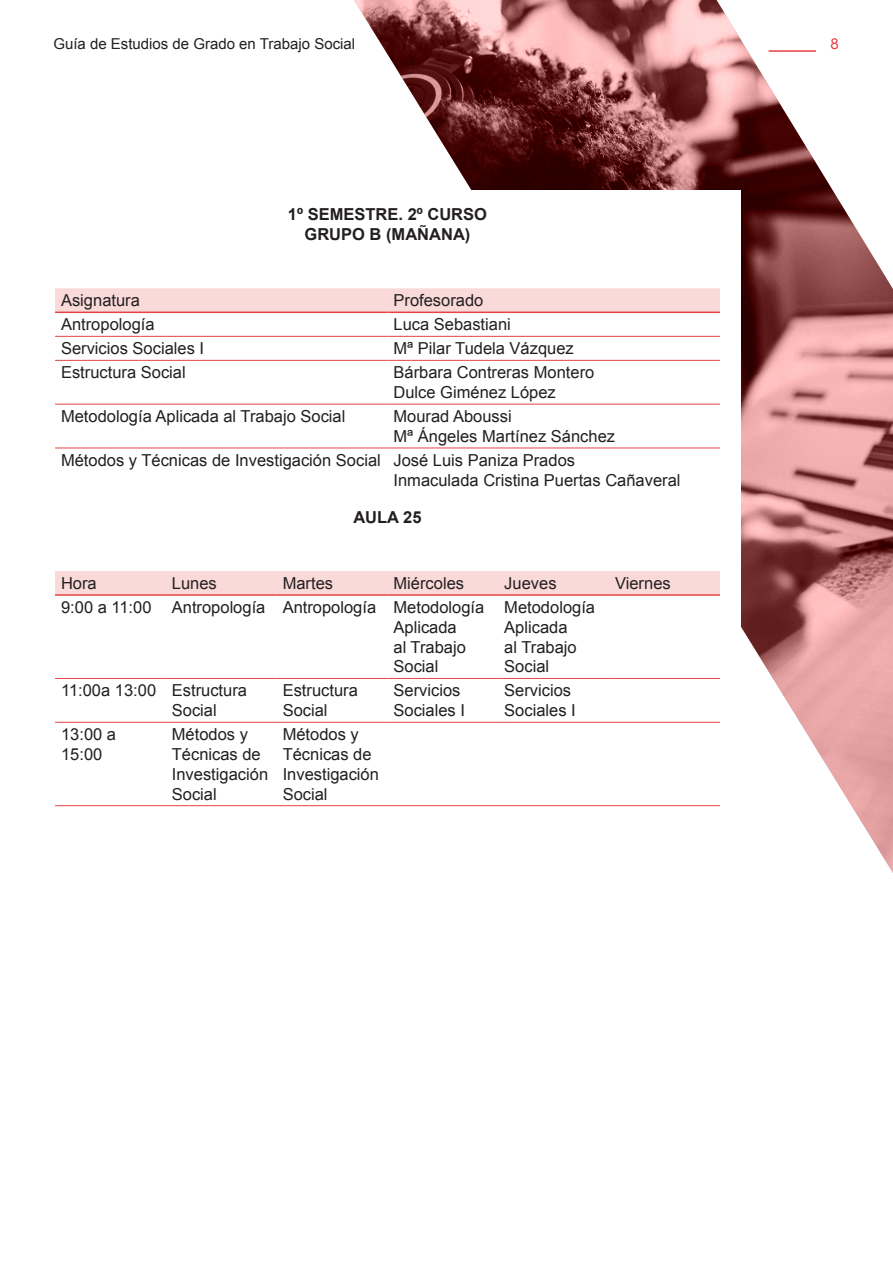
<style>
.page{position:relative;width:893px;height:1263px;background:#fff}
.page>*{position:absolute;margin:0;border:0;box-sizing:border-box;transform-origin:0 0}
.texto_1_-_sin_1_line{font:16.5px/19.8px "Arial";color:#231f20}
.negrita_centr{font:700 16.5px "Arial";color:#231f20}
.t1{font:15px "Arial";color:#231f20}
.t2{font:15px "Arial";color:#e84242}
</style>
<div class="page">
<svg style="left:354px;top:0;width:539px;height:873px"></svg>
<div style="left:55px;top:190px;width:686px;height:930px;background:#fff"></div>
<hr style="left:769px;top:50px;width:47px;height:2px;background:#e84242">
<svg style="left:55px;top:288px;width:665px;height:24px;background:#f9d6d6"></svg>
<svg style="left:55px;top:313px;width:665px;height:135px"></svg>
<hr style="left:55px;top:312px;width:332px;height:1px;background:#e84242">
<hr style="left:387px;top:312px;width:333px;height:1px;background:#e84242">
<hr style="left:55px;top:336px;width:332px;height:1px;background:#e84242">
<hr style="left:387px;top:336px;width:333px;height:1px;background:#e84242">
<hr style="left:55px;top:360px;width:332px;height:1px;background:#e84242">
<hr style="left:387px;top:360px;width:333px;height:1px;background:#e84242">
<hr style="left:55px;top:404px;width:332px;height:1px;background:#e84242">
<hr style="left:387px;top:404px;width:333px;height:1px;background:#e84242">
<hr style="left:55px;top:448px;width:332px;height:1px;background:#e84242">
<hr style="left:387px;top:448px;width:333px;height:1px;background:#e84242">
<div style="left:55px;top:571px;width:665px;height:23px;background:#fad9d9"></div>
<svg style="left:55px;top:721px;width:665px;height:86px"></svg>
<hr style="left:55px;top:594px;width:111px;height:2px;background:#e84242">
<hr style="left:166px;top:594px;width:111px;height:2px;background:#e84242">
<hr style="left:277px;top:594px;width:110px;height:2px;background:#e84242">
<hr style="left:387px;top:594px;width:111px;height:2px;background:#e84242">
<hr style="left:498px;top:594px;width:111px;height:2px;background:#e84242">
<hr style="left:609px;top:594px;width:111px;height:2px;background:#e84242">
<hr style="left:55px;top:678px;width:111px;height:1px;background:#e84242">
<hr style="left:166px;top:678px;width:111px;height:1px;background:#e84242">
<hr style="left:277px;top:678px;width:110px;height:1px;background:#e84242">
<hr style="left:387px;top:678px;width:111px;height:1px;background:#e84242">
<hr style="left:498px;top:678px;width:111px;height:1px;background:#e84242">
<hr style="left:609px;top:678px;width:111px;height:1px;background:#e84242">
<hr style="left:55px;top:722px;width:111px;height:1px;background:#e84242">
<hr style="left:166px;top:722px;width:111px;height:1px;background:#e84242">
<hr style="left:277px;top:722px;width:110px;height:1px;background:#e84242">
<hr style="left:387px;top:722px;width:111px;height:1px;background:#e84242">
<hr style="left:498px;top:722px;width:111px;height:1px;background:#e84242">
<hr style="left:609px;top:722px;width:111px;height:1px;background:#e84242">
<hr style="left:55px;top:805px;width:111px;height:1px;background:#e84242">
<hr style="left:166px;top:805px;width:111px;height:1px;background:#e84242">
<hr style="left:277px;top:805px;width:110px;height:1px;background:#e84242">
<hr style="left:387px;top:805px;width:111px;height:1px;background:#e84242">
<hr style="left:498px;top:805px;width:111px;height:1px;background:#e84242">
<hr style="left:609px;top:805px;width:111px;height:1px;background:#e84242">
<p class="t1" style="left:53px;top:34px;width:303px">Guía de Estudios de Grado en Trabajo Social</p>
<p class="t2" style="left:831px;top:34px;width:10px">8</p>
<p class="negrita_centr" style="left:288px;top:204px;width:201px">1º SEMESTRE. 2º CURSO</p>
<p class="negrita_centr" style="left:305px;top:223px;width:167px">GRUPO B (MAÑANA)</p>
<p class="texto_1_-_sin_1_line" style="left:61px;top:291px;width:80px">Asignatura</p>
<p class="texto_1_-_sin_1_line" style="left:393px;top:291px;width:91px">Profesorado</p>
<p class="texto_1_-_sin_1_line" style="left:61px;top:315px;width:95px">Antropología</p>
<p class="texto_1_-_sin_1_line" style="left:393px;top:315px;width:119px">Luca Sebastiani</p>
<p class="texto_1_-_sin_1_line" style="left:61px;top:339px;width:145px">Servicios Sociales I</p>
<p class="texto_1_-_sin_1_line" style="left:393px;top:339px;width:182px">Mª Pilar Tudela Vázquez</p>
<p class="texto_1_-_sin_1_line" style="left:61px;top:363px;width:126px">Estructura Social</p>
<p class="texto_1_-_sin_1_line" style="left:393px;top:363px;width:202px">Bárbara Contreras Montero</p>
<p class="texto_1_-_sin_1_line" style="left:393px;top:383px;width:164px">Dulce Giménez López</p>
<p class="texto_1_-_sin_1_line" style="left:61px;top:407px;width:286px">Metodología Aplicada al Trabajo Social</p>
<p class="texto_1_-_sin_1_line" style="left:393px;top:407px;width:120px">Mourad Aboussi</p>
<p class="texto_1_-_sin_1_line" style="left:393px;top:426px;width:223px">Mª Ángeles Martínez Sánchez</p>
<p class="texto_1_-_sin_1_line" style="left:61px;top:450px;width:321px">Métodos y Técnicas de Investigación Social</p>
<p class="texto_1_-_sin_1_line" style="left:393px;top:450px;width:183px">José Luis Paniza Prados</p>
<p class="texto_1_-_sin_1_line" style="left:393px;top:470px;width:289px">Inmaculada Cristina Puertas Cañaveral</p>
<p class="negrita_centr" style="left:353px;top:506px;width:70px">AULA 25</p>
<p class="texto_1_-_sin_1_line" style="left:61px;top:573px;width:37px">Hora</p>
<p class="texto_1_-_sin_1_line" style="left:172px;top:573px;width:46px">Lunes</p>
<p class="texto_1_-_sin_1_line" style="left:283px;top:573px;width:52px">Martes</p>
<p class="texto_1_-_sin_1_line" style="left:393px;top:573px;width:72px">Miércoles</p>
<p class="texto_1_-_sin_1_line" style="left:504px;top:573px;width:54px">Jueves</p>
<p class="texto_1_-_sin_1_line" style="left:615px;top:573px;width:57px">Viernes</p>
<p class="texto_1_-_sin_1_line" style="left:61px;top:597px;width:92px">9:00 a 11:00</p>
<p class="texto_1_-_sin_1_line" style="left:172px;top:597px;width:95px">Antropología</p>
<p class="texto_1_-_sin_1_line" style="left:283px;top:597px;width:95px">Antropología</p>
<p class="texto_1_-_sin_1_line" style="left:393px;top:597px;width:92px">Metodología<br>Aplicada<br>al Trabajo<br>Social</p>
<p class="texto_1_-_sin_1_line" style="left:504px;top:597px;width:92px">Metodología<br>Aplicada<br>al Trabajo<br>Social</p>
<p class="texto_1_-_sin_1_line" style="left:61px;top:681px;width:97px">11:00a 13:00</p>
<p class="texto_1_-_sin_1_line" style="left:172px;top:681px;width:77px">Estructura<br>Social</p>
<p class="texto_1_-_sin_1_line" style="left:283px;top:681px;width:77px">Estructura<br>Social</p>
<p class="texto_1_-_sin_1_line" style="left:393px;top:681px;width:73px">Servicios<br>Sociales I</p>
<p class="texto_1_-_sin_1_line" style="left:504px;top:681px;width:73px">Servicios<br>Sociales I</p>
<p class="texto_1_-_sin_1_line" style="left:61px;top:725px;width:57px">13:00 a<br>15:00</p>
<p class="texto_1_-_sin_1_line" style="left:172px;top:725px;width:98px">Métodos y<br>Técnicas de<br>Investigación<br>Social</p>
<p class="texto_1_-_sin_1_line" style="left:283px;top:725px;width:98px">Métodos y<br>Técnicas de<br>Investigación<br>Social</p>
</div>
